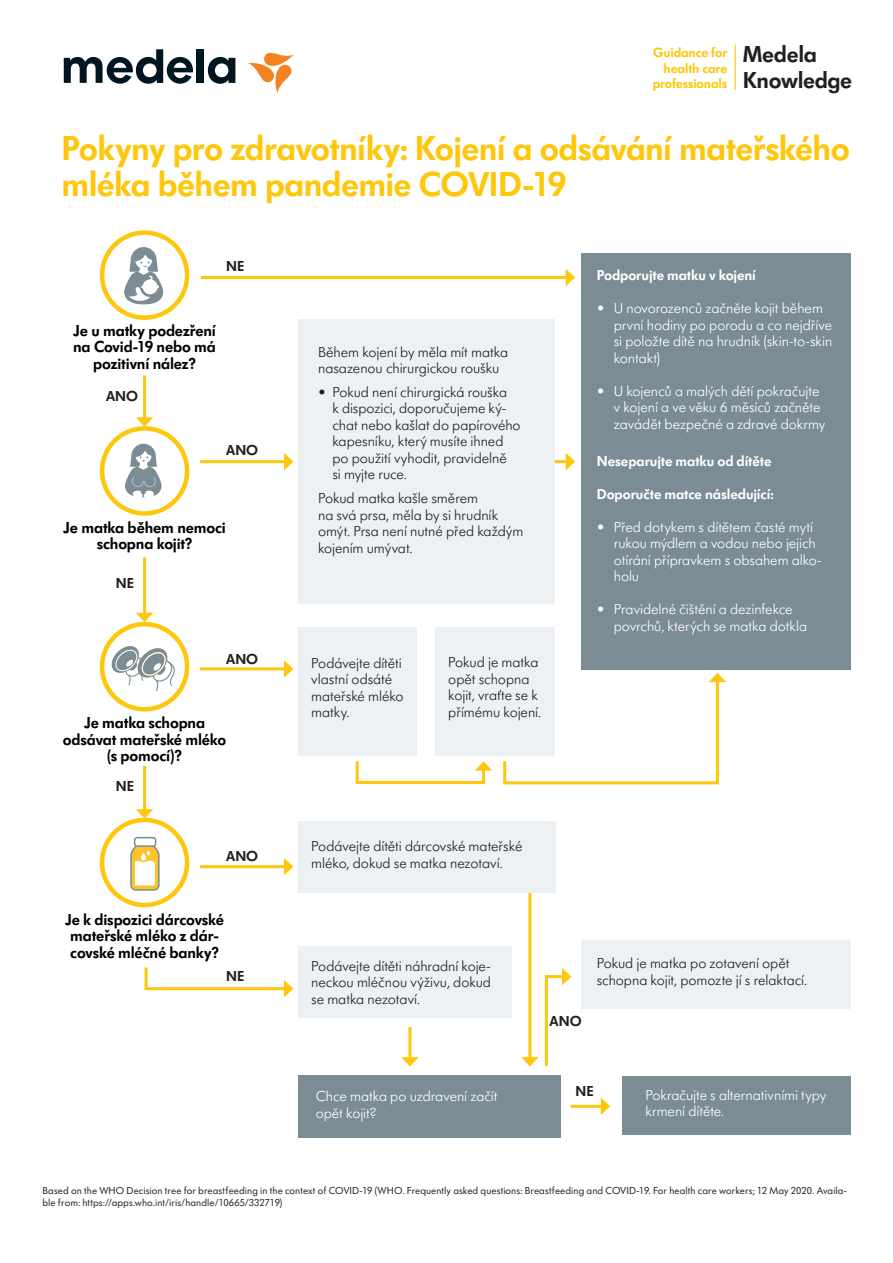
<style>
.page{position:relative;width:893px;height:1263px;background:#fff}
.page>*{position:absolute;margin:0;border:0;box-sizing:border-box;transform-origin:0 0}
.t1{font:600 36px/36px "Futura SB Medela";letter-spacing:-.015em;color:#fec70c}
.t2{font:600 24px/26.4px "Futura SB Medela";letter-spacing:-.01em;color:#231f20}
.bold-centered-11{font:600 16.5px/16.5px "Futura SB Medela";letter-spacing:-.01em;color:#000;text-align:center}
.boxtext-white-light{font:300 15px/16.5px "Futura SB Medela";letter-spacing:-.005em;color:#fff}
.Boxtext-black-light{font:300 15px/16.5px "Futura SB Medela";letter-spacing:-.005em;color:#231f20}
.bold-boxtext-black{font:300 15px/16.5px "Futura SB Medela";letter-spacing:-.005em;color:#231f20}
.boxtext-bold-white{font:600 15px "Futura SB Medela";letter-spacing:-.005em;color:#fff}
.yes-no{font:600 15px "Futura SB Medela";color:#231f20}
.t3{font:600 13.95px/15.3px "Futura SB Medela";letter-spacing:-.01em;color:#fec70c;text-align:right}
.references{font:10.5px/12px "Futura SB Medela";letter-spacing:.005em;color:#231f20}
</style>
<div class="page">
<hr style="left:735px;top:45px;width:1px;height:45px;background:#fec70c">
<div style="left:197px;top:49px;width:7px;height:34px;background:#001522"></div>
<svg style="left:208px;top:57px;width:27px;height:27px"></svg>
<svg style="left:64px;top:49px;width:129px;height:35px"></svg>
<svg style="left:248px;top:52px;width:45px;height:41px"></svg>
<svg style="left:130px;top:837px;width:30px;height:54px"></svg>
<svg style="left:101px;top:624px;width:85px;height:85px"></svg>
<svg style="left:109px;top:644px;width:69px;height:54px"></svg>
<hr style="left:528px;top:888px;width:3px;height:172px;background:#fec70c">
<hr style="left:554px;top:460px;width:14px;height:3px;background:#fec70c">
<svg style="left:566px;top:453px;width:9px;height:17px"></svg>
<div style="left:298px;top:319px;width:257px;height:285px;background:#eef1f3"></div>
<div style="left:581px;top:253px;width:269px;height:417px;background:#7b8c95"></div>
<div style="left:581px;top:940px;width:269px;height:69px;background:#eef1f3"></div>
<div style="left:622px;top:1076px;width:228px;height:59px;background:#7b8c95"></div>
<div style="left:298px;top:627px;width:119px;height:129px;background:#eef1f3"></div>
<div style="left:435px;top:627px;width:120px;height:129px;background:#eef1f3"></div>
<div style="left:298px;top:821px;width:258px;height:72px;background:#eef1f3"></div>
<div style="left:298px;top:946px;width:214px;height:72px;background:#eef1f3"></div>
<div style="left:298px;top:1075px;width:263px;height:62px;background:#7b8c95"></div>
<hr style="left:201px;top:276px;width:367px;height:3px;background:#fec70c">
<svg style="left:566px;top:269px;width:9px;height:17px"></svg>
<hr style="left:200px;top:460px;width:87px;height:3px;background:#fec70c">
<svg style="left:284px;top:453px;width:9px;height:17px"></svg>
<hr style="left:200px;top:667px;width:87px;height:3px;background:#fec70c">
<svg style="left:284px;top:660px;width:9px;height:18px"></svg>
<hr style="left:200px;top:865px;width:87px;height:3px;background:#fec70c">
<svg style="left:284px;top:858px;width:9px;height:17px"></svg>
<div style="left:100px;top:622px;width:89px;height:89px;border:4px solid #fec70c;border-radius:50%"></div>
<svg style="left:355px;top:761px;width:137px;height:23px"></svg>
<hr style="left:408px;top:1027px;width:3px;height:33px;background:#fec70c">
<svg style="left:401px;top:1057px;width:18px;height:9px"></svg>
<hr style="left:571px;top:1105px;width:32px;height:3px;background:#fec70c">
<svg style="left:601px;top:1098px;width:9px;height:17px"></svg>
<svg style="left:521px;top:968px;width:50px;height:99px"></svg>
<svg style="left:503px;top:673px;width:223px;height:112px"></svg>
<div style="left:100px;top:818px;width:89px;height:89px;border:4px solid #fec70c;border-radius:50%"></div>
<div style="left:100px;top:426px;width:89px;height:90px;border:4px solid #fec70c;border-radius:50%"></div>
<svg style="left:125px;top:444px;width:37px;height:54px"></svg>
<svg style="left:102px;top:233px;width:85px;height:85px"></svg>
<div style="left:100px;top:230px;width:89px;height:90px;border:4px solid #fec70c;border-radius:50%"></div>
<svg style="left:124px;top:247px;width:39px;height:57px"></svg>
<hr style="left:143px;top:375px;width:3px;height:45px;background:#fec70c">
<svg style="left:136px;top:417px;width:17px;height:10px"></svg>
<hr style="left:143px;top:557px;width:3px;height:58px;background:#fec70c">
<svg style="left:136px;top:613px;width:17px;height:9px"></svg>
<hr style="left:143px;top:766px;width:3px;height:46px;background:#fec70c">
<svg style="left:136px;top:809px;width:17px;height:10px"></svg>
<svg style="left:144px;top:967px;width:149px;height:30px"></svg>
<p class="t3" style="left:653px;top:45px;width:76px">Guidance for health care professionals</p>
<p class="t2" style="left:743px;top:40px;width:111px">Medela<br>Knowledge</p>
<p class="t1" style="left:62px;top:130px;width:790px">Pokyny pro zdravotníky: Kojení a odsávání mateřského mléka během pandemie COVID-19</p>
<p class="yes-no" style="left:226px;top:257px;width:20px">NE</p>
<p class="bold-centered-11" style="left:73px;top:322px;width:144px">Je u matky podezření</p>
<p class="bold-centered-11" style="left:73px;top:338px;width:144px">na Covid-19 nebo má</p>
<p class="bold-centered-11" style="left:93px;top:355px;width:104px">pozitivní nález?</p>
<p class="yes-no" style="left:106px;top:387px;width:33px">ANO</p>
<p class="yes-no" style="left:226px;top:441px;width:33px">ANO</p>
<p class="bold-centered-11" style="left:63px;top:519px;width:164px">Je matka během nemoci</p>
<p class="bold-centered-11" style="left:97px;top:536px;width:97px">schopna kojit?</p>
<p class="yes-no" style="left:116px;top:574px;width:20px">NE</p>
<p class="yes-no" style="left:226px;top:650px;width:33px">ANO</p>
<p class="bold-centered-11" style="left:84px;top:714px;width:123px">Je matka schopna</p>
<p class="bold-centered-11" style="left:63px;top:731px;width:165px">odsávat mateřské mléko</p>
<p class="bold-centered-11" style="left:107px;top:747px;width:76px">(s pomocí)?</p>
<p class="yes-no" style="left:116px;top:777px;width:20px">NE</p>
<p class="yes-no" style="left:226px;top:846px;width:33px">ANO</p>
<p class="bold-centered-11" style="left:65px;top:911px;width:161px">Je k dispozici dárcovské mateřské mléko z dár&shy;covské mléčné banky?</p>
<p class="yes-no" style="left:226px;top:967px;width:20px">NE</p>
<p class="bold-boxtext-black" style="left:318px;top:343px;width:192px">Během kojení by měla mít matka nasazenou chirurgickou roušku</p>
<p class="bold-boxtext-black" style="left:332px;top:383px;width:190px;text-indent:-14px">• Pokud není chirurgická rouška<br>k dispozici, doporučujeme ký&shy;chat nebo kašlat do papírového kapesníku, který musíte ihned po použití vyhodit, pravidelně<br>si myjte ruce.</p>
<p class="bold-boxtext-black" style="left:318px;top:490px;width:207px">Pokud matka kašle směrem<br>na svá prsa, měla by si hrudník omýt. Prsa není nutné před každým kojením umývat.</p>
<p class="Boxtext-black-light" style="left:311px;top:654px;width:94px">Podávejte dítěti vlastní odsáté mateřské mléko matky.</p>
<p class="Boxtext-black-light" style="left:448px;top:654px;width:94px">Pokud je matka opět schopna kojit, vraťte se k přímému kojení.</p>
<p class="boxtext-bold-white" style="left:597px;top:266px;width:161px">Podporujte matku v kojení</p>
<p class="boxtext-white-light" style="left:614px;top:300px;width:220px;text-indent:-17px">• U novorozenců začněte kojit během první hodiny po porodu a co nejdříve si položte dítě na hrudník (skin-to-skin kontakt)</p>
<p class="boxtext-white-light" style="left:614px;top:382px;width:213px;text-indent:-17px">• U kojenců a malých dětí pokračujte v kojení a ve věku 6 měsíců začněte zavádět bezpečné a zdravé dokrmy</p>
<p class="boxtext-bold-white" style="left:597px;top:452px;width:176px">Neseparujte matku od dítěte</p>
<p class="boxtext-bold-white" style="left:597px;top:485px;width:178px">Doporučte matce následující:</p>
<p class="boxtext-white-light" style="left:614px;top:518px;width:210px;text-indent:-17px">• Před dotykem s dítětem časté mytí rukou mýdlem a vodou nebo jejich otírání přípravkem s obsahem alko&shy;holu</p>
<p class="boxtext-white-light" style="left:614px;top:601px;width:195px;text-indent:-17px">• Pravidelné čištění a dezinfekce povrchů, kterých se matka dotkla</p>
<p class="Boxtext-black-light" style="left:311px;top:838px;width:213px">Podávejte dítěti dárcovské mateřské mléko, dokud se matka nezotaví.</p>
<p class="Boxtext-black-light" style="left:311px;top:957px;width:181px;text-align:justify">Podávejte dítěti náhradní koje&shy;neckou mléčnou výživu, dokud se matka nezotaví.</p>
<p class="boxtext-white-light" style="left:316px;top:1088px;width:183px">Chce matka po uzdravení začít</p>
<p class="boxtext-white-light" style="left:316px;top:1104px;width:62px">opět kojit?</p>
<p class="yes-no" style="left:550px;top:1012px;width:33px">ANO</p>
<p class="Boxtext-black-light" style="left:597px;top:955px;width:212px">Pokud je matka po zotavení opět schopna kojit, pomozte jí s relaktací.</p>
<p class="yes-no" style="left:575px;top:1082px;width:20px">NE</p>
<p class="boxtext-white-light" style="left:645px;top:1086px;width:182px">Pokračujte s alternativními typy</p>
<p class="boxtext-white-light" style="left:645px;top:1103px;width:80px">krmení dítěte.</p>
<p class="references" style="left:43px;top:1184px;width:806px">Based on the WHO Decision tree for breastfeeding in the context of COVID-19 (WHO. Frequently asked questions: Breastfeeding and COVID-19. For health care workers; 12 May 2020. Availa&shy;ble from: https://apps.who.int/iris/handle/10665/332719)</p>
</div>
